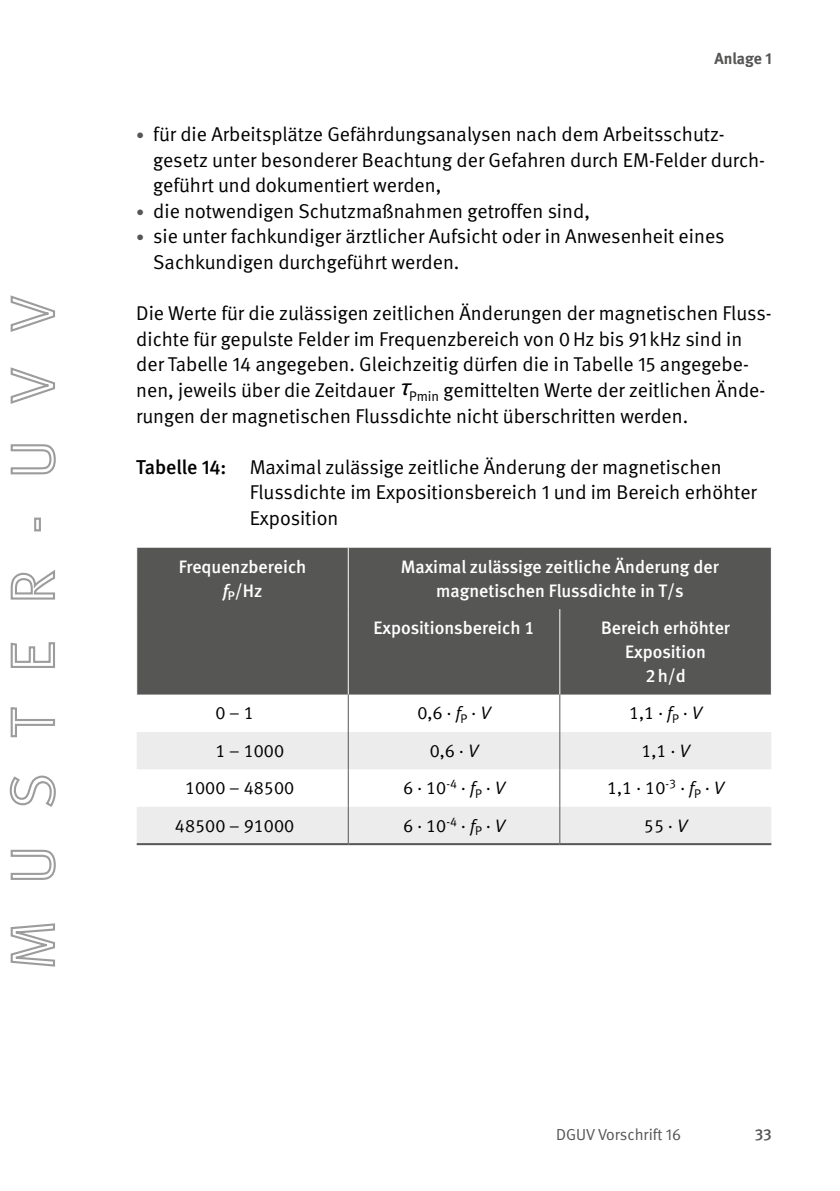
<style>
.page{position:relative;width:840px;height:1191px;background:#fff}
.page>*{position:absolute;margin:0;border:0;box-sizing:border-box;transform-origin:0 0}
.Fließtext_FT{font:20px/25.6px "DGUV Meta";color:#000}
.Fließtext_Tabellen-Ü{font:20px/25.6px "DGUV Meta";color:#000}
.Tabellen_und_Graphen_TK{font:500 18px/24px "DGUV Meta";color:#fff;text-align:center}
.Tabellen_und_Graphen_TI{font:18px "DGUV Meta";color:#000}
.t1{font:16px "DGUV Meta";color:#565655}
.t2{font:700 16px "DGUV Meta";letter-spacing:-.005em;color:#565655}
.t3{font:500 16px "DGUV Meta";color:#565655}
.s1{font-size:16px;color:#565655}
.s2{font-family:"Myriad Pro";font-style:italic;font-size:24px}
.s3{font-weight:500}
.s4{font-style:italic}
</style>
<div class="page">
<div style="left:137px;top:548px;width:633px;height:146px;background:#565655"></div>
<svg style="left:137px;top:732px;width:634px;height:111px;fill:#ececec"></svg>
<hr style="left:347px;top:548px;width:1px;height:61px;background:#fff">
<hr style="left:347px;top:609px;width:1px;height:85px;background:#fff">
<hr style="left:347px;top:694px;width:1px;height:38px;background:#565655">
<hr style="left:347px;top:732px;width:1px;height:37px;background:#565655">
<hr style="left:347px;top:769px;width:1px;height:37px;background:#565655">
<hr style="left:347px;top:806px;width:1px;height:37px;background:#565655">
<hr style="left:559px;top:609px;width:1px;height:85px;background:#fff">
<hr style="left:559px;top:694px;width:1px;height:38px;background:#565655">
<hr style="left:559px;top:732px;width:1px;height:37px;background:#565655">
<hr style="left:559px;top:769px;width:1px;height:37px;background:#565655">
<hr style="left:559px;top:806px;width:1px;height:37px;background:#565655">
<hr style="left:137px;top:843px;width:211px;height:2px;background:#565655">
<hr style="left:348px;top:843px;width:211px;height:2px;background:#565655">
<hr style="left:559px;top:843px;width:212px;height:2px;background:#565655">
<svg style="left:10px;top:923px;width:45px;height:44px"></svg>
<svg style="left:10px;top:849px;width:46px;height:31px"></svg>
<svg style="left:9px;top:775px;width:47px;height:32px"></svg>
<svg style="left:10px;top:707px;width:45px;height:31px"></svg>
<svg style="left:10px;top:642px;width:45px;height:26px"></svg>
<svg style="left:10px;top:570px;width:45px;height:30px"></svg>
<div style="left:34px;top:517px;width:7px;height:14px;border:2px solid #9c9c9d"></div>
<svg style="left:10px;top:444px;width:46px;height:31px"></svg>
<svg style="left:10px;top:367px;width:45px;height:37px"></svg>
<svg style="left:10px;top:295px;width:45px;height:37px"></svg>
<p class="t2" style="left:714px;top:49px;width:59px">Anlage 1</p>
<p class="Fließtext_FT" style="left:153px;top:122px;width:613px;text-indent:-17px"><span class="s1">•</span> für die Arbeitsplätze Gefährdungsanalysen nach dem Arbeitsschutz&shy;gesetz unter besonderer Beachtung der Gefahren durch EM-Felder durch&shy;geführt und dokumentiert werden,</p>
<p class="Fließtext_FT" style="left:136px;top:198px;width:455px"><span class="s1">•</span> die notwendigen Schutzmaßnahmen getroffen sind,</p>
<p class="Fließtext_FT" style="left:153px;top:224px;width:572px;text-indent:-17px"><span class="s1">•</span> sie unter fachkundiger ärztlicher Aufsicht oder in Anwesenheit eines<br>Sachkundigen durchgeführt werden.</p>
<p class="Fließtext_FT" style="left:136px;top:301px;width:636px">Die Werte für die zulässigen zeitlichen Änderungen der magnetischen Fluss&shy;dichte für gepulste Felder im Frequenzbereich von 0Hz bis 91kHz sind in der Tabelle 14 angegeben. Gleichzeitig dürfen die in Tabelle 15 angegebe&shy;nen, jeweils über die Zeitdauer <span class="s2">τ</span><sub>Pmin</sub> gemittelten Werte der zeitlichen Ände&shy;rungen der magnetischen Flussdichte nicht überschritten werden.</p>
<p class="Fließtext_Tabellen-Ü" style="left:249px;top:454px;width:508px;text-indent:-113px"><span class="s3">Tabelle 14:</span> Maximal zulässige zeitliche Änderung der magnetischen<br>Flussdichte im Expositionsbereich 1 und im Bereich erhöhter<br>Exposition</p>
<p class="Tabellen_und_Graphen_TK" style="left:178px;top:555px;width:129px">Frequenzbereich</p>
<p class="Tabellen_und_Graphen_TK" style="left:222px;top:579px;width:41px"><span class="s4">f</span><sub>P</sub>/Hz</p>
<p class="Tabellen_und_Graphen_TK" style="left:400px;top:555px;width:319px">Maximal zulässige zeitliche Änderung der magnetischen Flussdichte in T/s</p>
<p class="Tabellen_und_Graphen_TK" style="left:373px;top:616px;width:162px">Expositionsbereich 1</p>
<p class="Tabellen_und_Graphen_TK" style="left:600px;top:616px;width:130px">Bereich erhöhter<br>Exposition</p>
<p class="Tabellen_und_Graphen_TK" style="left:645px;top:664px;width:42px">2h/d</p>
<p class="Tabellen_und_Graphen_TI" style="left:215px;top:703px;width:40px">0 – 1</p>
<p class="Tabellen_und_Graphen_TI" style="left:417px;top:703px;width:75px">0,6 · <span class="s4">f</span><sub>P</sub> · <span class="s4">V</span></p>
<p class="Tabellen_und_Graphen_TI" style="left:628px;top:703px;width:75px">1,1 · <span class="s4">f</span><sub>P</sub> · <span class="s4">V</span></p>
<p class="Tabellen_und_Graphen_TI" style="left:215px;top:740px;width:70px">1 – 1000</p>
<p class="Tabellen_und_Graphen_TI" style="left:429px;top:740px;width:50px">0,6 · <span class="s4">V</span></p>
<p class="Tabellen_und_Graphen_TI" style="left:641px;top:740px;width:50px">1,1 · <span class="s4">V</span></p>
<p class="Tabellen_und_Graphen_TI" style="left:185px;top:777px;width:110px">1000 – 48500</p>
<p class="Tabellen_und_Graphen_TI" style="left:403px;top:777px;width:103px">6 · 10<sup>-4</sup> · <span class="s4">f</span><sub>P</sub> · <span class="s4">V</span></p>
<p class="Tabellen_und_Graphen_TI" style="left:606px;top:777px;width:118px">1,1 · 10<sup>-3</sup> · <span class="s4">f</span><sub>P</sub> · <span class="s4">V</span></p>
<p class="Tabellen_und_Graphen_TI" style="left:175px;top:815px;width:121px">48500 – 91000</p>
<p class="Tabellen_und_Graphen_TI" style="left:403px;top:815px;width:103px">6 · 10<sup>-4</sup> · <span class="s4">f</span><sub>P</sub> · <span class="s4">V</span></p>
<p class="Tabellen_und_Graphen_TI" style="left:643px;top:815px;width:45px">55 · <span class="s4">V</span></p>
<p class="t1" style="left:555px;top:1124px;width:126px">DGUV Vorschrift 16</p>
<p class="t3" style="left:754px;top:1124px;width:19px">33</p>
</div>
